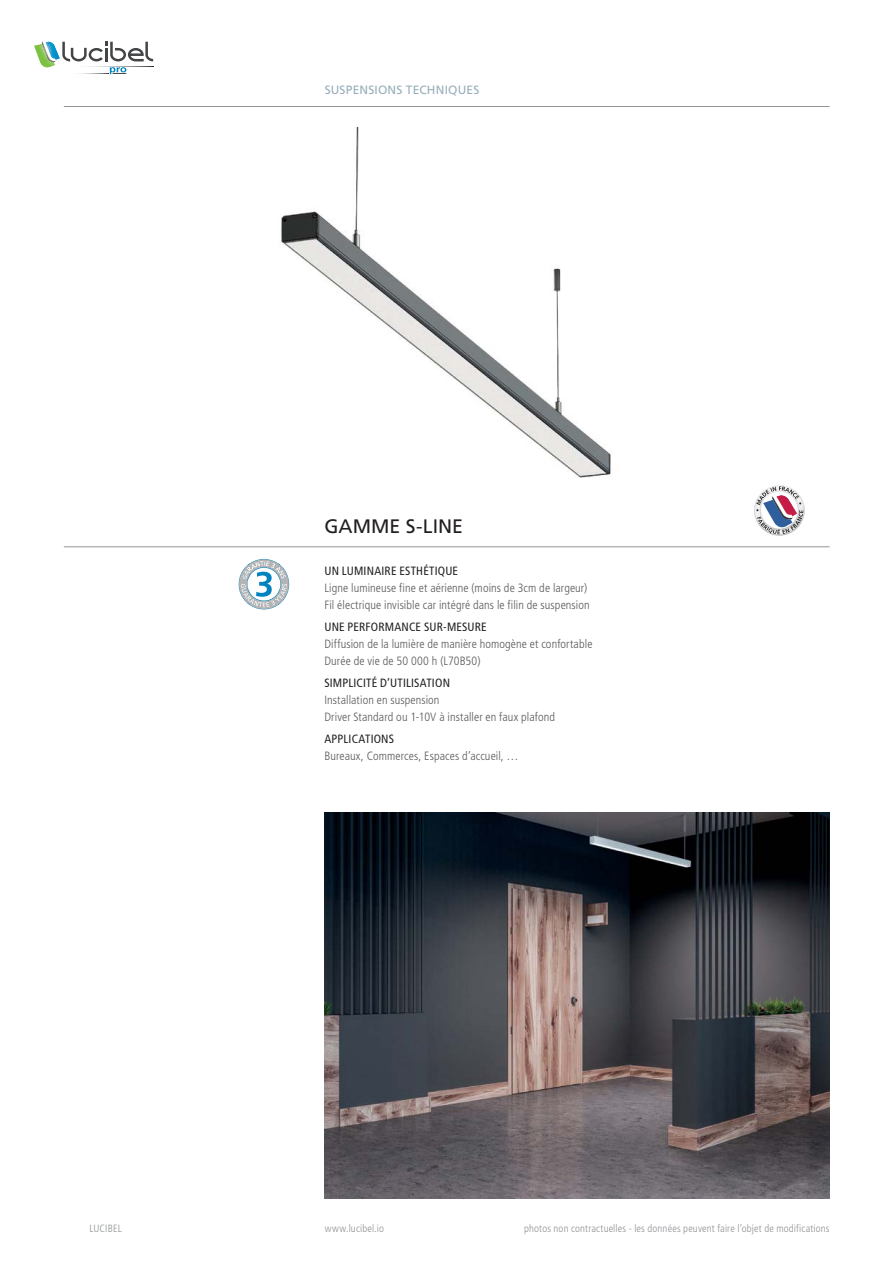
<style>
.page{position:relative;width:893px;height:1263px;background:#fff}
.page>*{position:absolute;margin:0;border:0;box-sizing:border-box;transform-origin:0 0}
.t1{font:19.5px "Frutiger LT";color:#231f20}
.t2{font:300 condensed 12px/17.2px "Frutiger LT";letter-spacing:.01em;color:#58595b}
.t3{font:condensed 12px "Frutiger LT";letter-spacing:.015em;color:#231f20}
.t4{font:12px "Frutiger LT";letter-spacing:.015em;color:#98aeba}
.t5{font:300 condensed 10.5px "Frutiger LT";letter-spacing:.015em;color:#8f9194}
</style>
<div class="page">
<hr style="left:64px;top:106px;width:765px;height:1px;background:#939598">
<svg style="left:34px;top:41px;width:119px;height:33px"></svg>
<img style="left:72px;top:66px;width:81px;height:1px">
<img style="left:325px;top:813px;width:504px;height:386px">
<img style="left:281px;top:128px;width:330px;height:350px">
<hr style="left:64px;top:546px;width:765px;height:1px;background:#939598">
<svg style="left:238px;top:559px;width:51px;height:50px"></svg>
<svg style="left:754px;top:485px;width:51px;height:51px"></svg>
<p class="t5" style="left:89px;top:1223px;width:34px">LUCIBEL</p>
<p class="t4" style="left:325px;top:86px;width:156px">SUSPENSIONS TECHNIQUES</p>
<h1 class="t1" style="left:324px;top:519px;width:140px">GAMME S-LINE</h1>
<p class="t3" style="left:324px;top:566px;width:135px">UN LUMINAIRE ESTHÉTIQUE</p>
<p class="t2" style="left:324px;top:579px;width:267px">Ligne lumineuse fine et aérienne (moins de 3cm de largeur)<br>Fil électrique invisible car intégré dans le filin de suspension</p>
<p class="t3" style="left:324px;top:622px;width:164px">UNE PERFORMANCE SUR-MESURE</p>
<p class="t2" style="left:324px;top:635px;width:269px">Diffusion de la lumière de manière homogène et confortable<br>Durée de vie de 50 000 h (L70B50)</p>
<p class="t3" style="left:324px;top:678px;width:127px">SIMPLICITÉ D’UTILISATION</p>
<p class="t2" style="left:324px;top:691px;width:232px">Installation en suspension<br>Driver Standard ou 1-10V à installer en faux plafond</p>
<p class="t3" style="left:324px;top:734px;width:71px">APPLICATIONS</p>
<p class="t2" style="left:324px;top:747px;width:196px">Bureaux, Commerces, Espaces d’accueil, …</p>
<p class="t5" style="left:325px;top:1223px;width:61px">www.lucibel.io</p>
<p class="t5" style="left:524px;top:1223px;width:307px">photos non contractuelles - les données peuvent faire l’objet de modifications</p>
</div>
